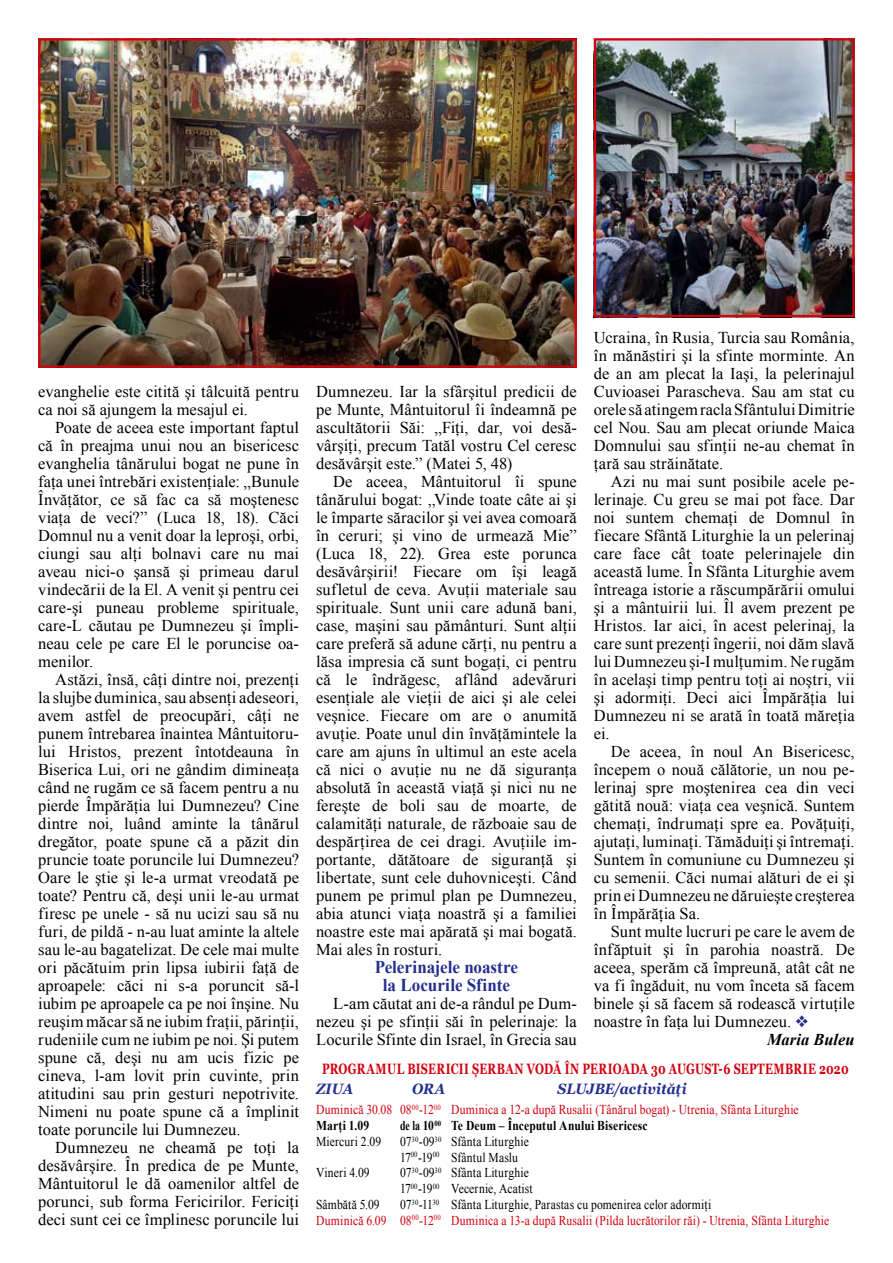
<style>
.page{position:relative;width:893px;height:1263px;background:#fff}
.page>*{position:absolute;margin:0;border:0;box-sizing:border-box;transform-origin:0 0}
.t1{font:700 18px/18px "Times New Roman";letter-spacing:-.005em;color:#242f8d;text-align:center;scale:.95 1}
.t2{font:16.5px/18px "Times New Roman";letter-spacing:.005em;color:#000;text-align:justify}
.t3{font:italic 700 16.5px "Times New Roman";letter-spacing:.005em;color:#000}
.t4{font:700 15px "Georgia";letter-spacing:.025em;color:#d1010e;scale:.73 1}
.t5{font:italic 700 15px "Georgia";color:#242f8d;scale:.91 1}
.t6{font:700 15px "Georgia";letter-spacing:.005em;color:#d1010e;scale:.73 1}
.t7{font:13.5px/15.8px "Times New Roman";letter-spacing:.015em;color:#d1010e;scale:.86 1}
.t8{font:13.5px/15.8px "Times New Roman";letter-spacing:.01em;color:#000;scale:.86 1}
.t9{font:700 13.5px "Times New Roman";letter-spacing:.01em;color:#000;scale:.73 1}
.s1{color:#242f8d}
.s2{font-weight:700;color:#000}
.s3{color:#000}
</style>
<div class="page">
<img style="left:41px;top:41px;width:533px;height:324px">
<div style="left:38px;top:38px;width:539px;height:330px;border:2px solid #d1010e"></div>
<img style="left:597px;top:41px;width:255px;height:273px">
<div style="left:594px;top:38px;width:261px;height:279px;border:2px solid #d1010e"></div>
<p class="t2" style="left:38px;top:382px;width:262px">evanghelie este citită şi tâlcuită pentru ca noi să ajungem la mesajul ei.</p>
<p class="t2" style="left:38px;top:418px;width:262px;text-indent:17px">Poate de aceea este important faptul că în preajma unui nou an bisericesc evanghelia tânărului bogat ne pune în faţa unei întrebări existenţiale: „Bunule Învăţător, ce să fac ca să moştenesc viaţa de veci?” (Luca 18, 18). Căci Domnul nu a venit doar la leproşi, orbi, ciungi sau alţi bolnavi care nu mai aveau nici-o şansă şi primeau darul vindecării de la El. A venit şi pentru cei care-şi puneau probleme spirituale, care-L căutau pe Dumnezeu şi împli&shy;neau cele pe care El le poruncise oa&shy;menilor.</p>
<p class="t2" style="left:38px;top:670px;width:262px;text-indent:17px">Astăzi, însă, câţi dintre noi, prezenţi la slujbe duminica, sau absenţi adeseori, avem astfel de preocupări, câţi ne punem întrebarea înaintea Mântuitoru&shy;lui Hristos, prezent întotdeauna în Biserica Lui, ori ne gândim dimineaţa când ne rugăm ce să facem pentru a nu pierde Împărăţia lui Dumnezeu? Cine dintre noi, luând aminte la tânărul dregător, poate spune că a păzit din pruncie toate poruncile lui Dumnezeu?<br>Oare le ştie şi le-a urmat vreodată pe toate? Pentru că, deşi unii le-au urmat firesc pe unele - să nu ucizi sau să nu furi, de pildă - n-au luat aminte la altele sau le-au bagatelizat. De cele mai multe ori păcătuim prin lipsa iubirii faţă de aproapele: căci ni s-a poruncit să-l iubim pe aproapele ca pe noi înşine. Nu reuşim măcar să ne iubim fraţii, părinţii, rudeniile cum ne iubim pe noi. Şi putem spune că, deşi nu am ucis fizic pe cineva, l-am lovit prin cuvinte, prin atitudini sau prin gesturi nepotrivite.<br>Nimeni nu poate spune că a împlinit toate poruncile lui Dumnezeu.</p>
<p class="t2" style="left:38px;top:1138px;width:262px;text-indent:17px">Dumnezeu ne cheamă pe toţi la desăvârşire. În predica de pe Munte, Mântuitorul le dă oamenilor altfel de porunci, sub forma Fericirilor. Fericiţi deci sunt cei ce împlinesc poruncile lui</p>
<p class="t2" style="left:316px;top:382px;width:262px">Dumnezeu. Iar la sfârşitul predicii de pe Munte, Mântuitorul îi îndeamnă pe ascultătorii Săi: „Fiţi, dar, voi desă&shy;vârşiţi, precum Tatăl vostru Cel ceresc desăvârşit este.” (Matei 5, 48)</p>
<p class="t2" style="left:316px;top:472px;width:262px;text-indent:17px">De aceea, Mântuitorul îi spune tânărului bogat: ,,Vinde toate câte ai şi le împarte săracilor şi vei avea comoară în ceruri; şi vino de urmează Mie” (Luca 18, 22). Grea este porunca desăvârşirii! Fiecare om îşi leagă sufletul de ceva. Avuţii materiale sau spirituale. Sunt unii care adună bani, case, maşini sau pământuri. Sunt alţii care preferă să adune cărţi, nu pentru a lăsa impresia că sunt bogaţi, ci pentru că le îndrăgesc, aflând adevăruri esenţiale ale vieţii de aici şi ale celei veşnice. Fiecare om are o anumită avuţie. Poate unul din învăţămintele la care am ajuns în ultimul an este acela că nici o avuţie nu ne dă siguranţa absolută în această viaţă şi nici nu ne fereşte de boli sau de moarte, de calamităţi naturale, de războaie sau de despărţirea de cei dragi. Avuţiile im&shy;portante, dătătoare de siguranţă şi libertate, sunt cele duhovniceşti. Când punem pe primul plan pe Dumnezeu, abia atunci viaţa noastră şi a familiei noastre este mai apărată şi mai bogată.<br>Mai ales în rosturi.</p>
<p class="t1" style="left:375px;top:957px;width:152px">Pelerinajele noastre la Locurile Sfinte</p>
<p class="t2" style="left:316px;top:994px;width:262px;text-indent:17px">L-am căutat ani de-a rândul pe Dum&shy;nezeu şi pe sfinţii săi în pelerinaje: la Locurile Sfinte din Israel, în Grecia sau</p>
<p class="t2" style="left:594px;top:328px;width:262px">Ucraina, în Rusia, Turcia sau România, în mănăstiri şi la sfinte morminte. An de an am plecat la Iaşi, la pelerinajul Cuvioasei Parascheva. Sau am stat cu orele să atingem racla Sfântului Dimitrie cel Nou. Sau am plecat oriunde Maica Domnului sau sfinţii ne-au chemat în ţară sau străinătate.</p>
<p class="t2" style="left:594px;top:472px;width:262px;text-indent:17px">Azi nu mai sunt posibile acele pe&shy;lerinaje. Cu greu se mai pot face. Dar noi suntem chemaţi de Domnul în fiecare Sfântă Liturghie la un pelerinaj care face cât toate pelerinajele din această lume. În Sfânta Liturghie avem întreaga istorie a răscumpărării omului şi a mântuirii lui. Îl avem prezent pe Hristos. Iar aici, în acest pelerinaj, la care sunt prezenţi îngerii, noi dăm slavă lui Dumnezeu şi-I mulţumim. Ne rugăm în acelaşi timp pentru toţi ai noştri, vii şi adormiţi. Deci aici Împărăţia lui Dumnezeu ni se arată în toată măreţia ei.</p>
<p class="t2" style="left:594px;top:742px;width:262px;text-indent:17px">De aceea, în noul An Bisericesc, începem o nouă călătorie, un nou pe&shy;lerinaj spre moştenirea cea din veci gătită nouă: viaţa cea veşnică. Suntem chemaţi, îndrumaţi spre ea. Povăţuiţi, ajutaţi, luminaţi. Tămăduiţi şi întremaţi.<br>Suntem în comuniune cu Dumnezeu şi cu semenii. Căci numai alături de ei şi prin ei Dumnezeu ne dăruieşte creşterea în Împărăţia Sa.</p>
<p class="t2" style="left:611px;top:922px;width:245px">Sunt multe lucruri pe care le avem de</p>
<p class="t2" style="left:594px;top:940px;width:262px">înfăptuit şi în parohia noastră. De</p>
<p class="t2" style="left:594px;top:958px;width:262px">aceea, sperăm că împreună, atât cât ne</p>
<p class="t2" style="left:594px;top:976px;width:262px">va fi îngăduit, nu vom înceta să facem</p>
<p class="t2" style="left:594px;top:994px;width:262px">binele şi să facem să rodească virtuţile</p>
<p class="t2" style="left:594px;top:1012px;width:216px">noastre în faţa lui Dumnezeu. <span class="s1">❖</span></p>
<p class="t3" style="left:767px;top:1028px;width:89px">Maria Buleu</p>
<p class="t4" style="left:322px;top:1060px;width:14px">PROGRA</p>
<p class="t4" style="left:376px;top:1060px;width:167px">MUL BISERICII ŞERBAN</p>
<p class="t6" style="left:527px;top:1060px;width:208px">VODĂ ÎN PERIOADA 30 AUGU</p>
<p class="t4" style="left:704px;top:1060px;width:199px">ST-6 SEPTEMBRIE 2020</p>
<p class="t5" style="left:316px;top:1081px;width:42px">ZIUA</p>
<p class="t5" style="left:412px;top:1081px;width:38px">ORA</p>
<p class="t5" style="left:558px;top:1081px;width:143px">SLUJBE/activităţi</p>
<p class="t7" style="left:316px;top:1102px;width:563px">Duminică 30.08 08<sup>00</sup>-12<sup>00</sup> Duminica a 12-a după Rusalii (Tânărul bogat) - Utrenia, Sfânta Liturghie<br><span class="s2">Marţi 1.09</span></p>
<p class="t9" style="left:400px;top:1116px;width:341px">de la 10<sup>00</sup> Te Deum – Începutul Anului Bisericesc</p>
<p class="t8" style="left:316px;top:1133px;width:77px">Miercuri 2.09</p>
<p class="t8" style="left:400px;top:1133px;width:151px">07<sup>30</sup>-09<sup>30</sup> Sfânta Liturghie<br>17<sup>00</sup>-19<sup>00</sup> Sfântul Maslu</p>
<p class="t8" style="left:316px;top:1165px;width:64px">Vineri 4.09</p>
<p class="t8" style="left:400px;top:1165px;width:156px">07<sup>30</sup>-09<sup>30</sup> Sfânta Liturghie<br>17<sup>00</sup>-19<sup>00</sup> Vecernie, Acatist</p>
<p class="t8" style="left:316px;top:1196px;width:76px">Sâmbătă 5.09</p>
<p class="t7" style="left:316px;top:1196px;width:598px;text-indent:84px"><span class="s3">07</span><sup>30</sup><span class="s3">-11</span><sup>30</sup> <span class="s3">Sfânta Liturghie, Parastas cu pomenirea celor adormiţi<br></span>Duminică 6.09 08<sup>00</sup>-12<sup>00</sup> Duminica a 13-a după Rusalii (Pilda lucrătorilor răi) - Utrenia, Sfânta Liturghie</p>
</div>
